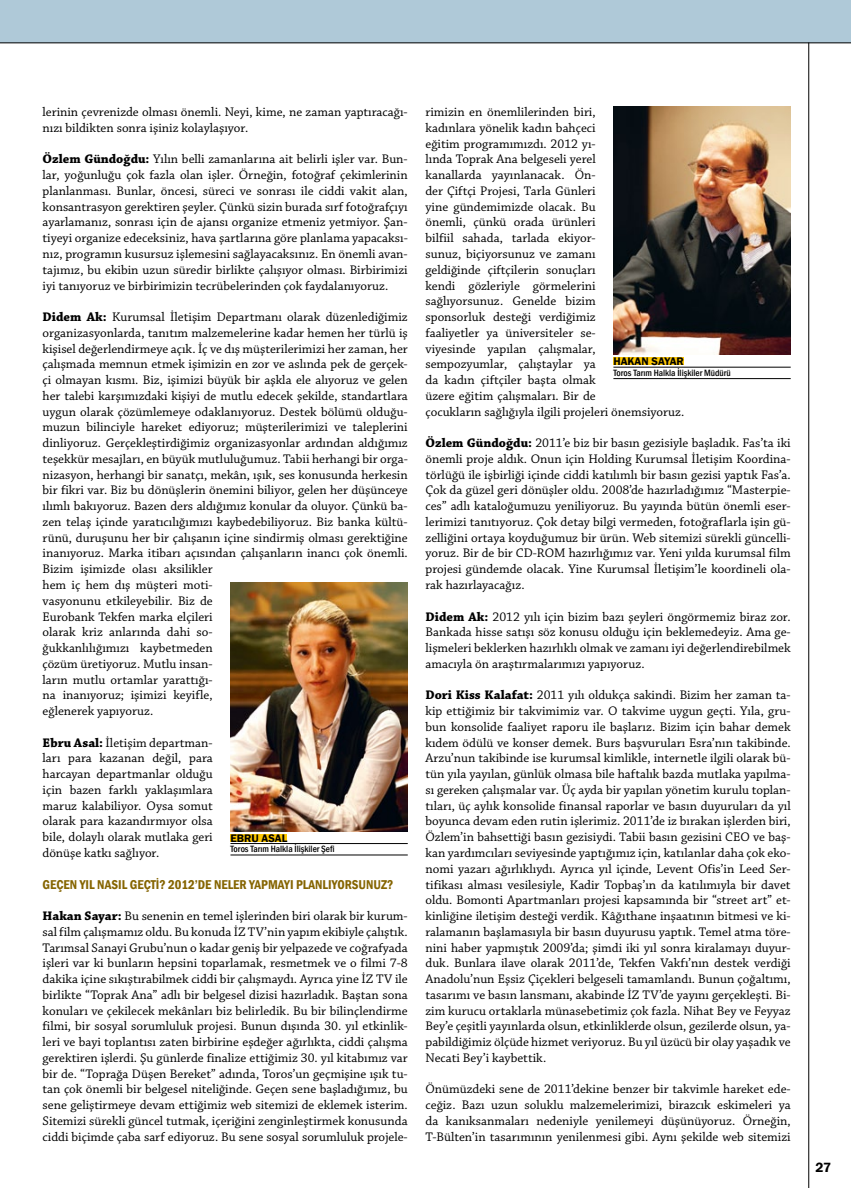
<style>
.page{position:relative;width:851px;height:1188px;background:#fff}
.page>*{position:absolute;margin:0;border:0;box-sizing:border-box;transform-origin:0 0}
.t1{font:600 13.75px "Franklin Gothic";color:#000}
.t2{font:13.12px/15.8px "Chaparral Pro";color:#000;text-align:justify}
.t3{font:600 condensed 13.12px "Franklin Gothic";color:#856400}
.t4{font:600 11.25px "Franklin Gothic";letter-spacing:-.01em;color:#000}
.t5{font:500 condensed 9.38px "Franklin Gothic";color:#000}
.s1{font-weight:700}
</style>
<div class="page">
<div style="left:0;top:0;width:850px;height:43px;background:#afc9d8"></div>
<hr style="left:0;top:43px;width:850px;height:1px;background:#000">
<img style="left:613px;top:106px;width:177px;height:248px">
<div style="left:613px;top:357px;width:70px;height:8px;background:#fec800"></div>
<hr style="left:613px;top:378px;width:177px;height:1px;background:#000">
<hr style="left:613px;top:367px;width:177px;height:1px;background:#000">
<img style="left:230px;top:582px;width:177px;height:248px">
<div style="left:230px;top:833px;width:57px;height:8px;background:#fec800"></div>
<hr style="left:230px;top:854px;width:177px;height:1px;background:#000">
<hr style="left:230px;top:843px;width:177px;height:1px;background:#000">
<hr style="left:808px;top:43px;width:1px;height:1144px;background:#000">
<p class="t2" style="left:43px;top:105px;width:366px">lerinin çevrenizde olması önemli. Neyi, kime, ne zaman yaptıracağı&shy;nızı bildikten sonra işiniz kolaylaşıyor.</p>
<p class="t2" style="left:43px;top:152px;width:367px"><span class="s1">Özlem Gündoğdu:</span> Yılın belli zamanlarına ait belirli işler var. Bun&shy;lar, yoğunluğu çok fazla olan işler. Örneğin, fotoğraf çekimlerinin planlanması. Bunlar, öncesi, süreci ve sonrası ile ciddi vakit alan, konsantrasyon gerektiren şeyler. Çünkü sizin burada sırf fotoğrafçıyı ayarlamanız, sonrası için de ajansı organize etmeniz yetmiyor. Şan&shy;tiyeyi organize edeceksiniz, hava şartlarına göre planlama yapacaksı&shy;nız, programın kusursuz işlemesini sağlayacaksınız. En önemli avan&shy;tajımız, bu ekibin uzun süredir birlikte çalışıyor olması. Birbirimizi iyi tanıyoruz ve birbirimizin tecrübelerinden çok faydalanıyoruz.</p>
<p class="t2" style="left:43px;top:309px;width:367px;text-align:left"><span class="s1">Didem Ak:</span> Kurumsal İletişim Departmanı olarak düzenlediğimiz organizasyonlarda, tanıtım malzemelerine kadar hemen her türlü iş kişisel değerlendirmeye açık. İç ve dış müşterilerimizi her zaman, her çalışmada memnun etmek işimizin en zor ve aslında pek de gerçek&shy;çi olmayan kısmı. Biz, işimizi büyük bir aşkla ele alıyoruz ve gelen her talebi karşımızdaki kişiyi de mutlu edecek şekilde, standartlara uygun olarak çözümlemeye odaklanıyoruz. Destek bölümü olduğu&shy;muzun bilinciyle hareket ediyoruz; müşterilerimizi ve taleplerini dinliyoruz. Gerçekleştirdiğimiz organizasyonlar ardından aldığımız teşekkür mesajları, en büyük mutluluğumuz. Tabii herhangi bir orga&shy;nizasyon, herhangi bir sanatçı, mekân, ışık, ses konusunda herkesin bir fikri var. Biz bu dönüşlerin önemini biliyor, gelen her düşünceye ılımlı bakıyoruz. Bazen ders aldığımız konular da oluyor. Çünkü ba&shy;zen telaş içinde yaratıcılığımızı kaybedebiliyoruz. Biz banka kültü&shy;rünü, duruşunu her bir çalışanın içine sindirmiş olması gerektiğine inanıyoruz. Marka itibarı açısından çalışanların inancı çok önemli.<br>Bizim işimizde olası aksilikler<br>hem iç hem dış müşteri moti-<br>vasyonunu etkileyebilir. Biz de<br>Eurobank Tekfen marka elçileri<br>olarak kriz anlarında dahi so-<br>ğukkanlılığımızı kaybetmeden<br>çözüm üretiyoruz. Mutlu insan-<br>ların mutlu ortamlar yarattığı-<br>na inanıyoruz; işimizi keyifle,<br>eğlenerek yapıyoruz.</p>
<p class="t2" style="left:43px;top:735px;width:172px"><span class="s1">Ebru Asal:</span> İletişim departman&shy;ları para kazanan değil, para harcayan departmanlar olduğu için bazen farklı yaklaşımlara maruz kalabiliyor. Oysa somut olarak para kazandırmıyor olsa bile, dolaylı olarak mutlaka geri dönüşe katkı sağlıyor.</p>
<p class="t3" style="left:43px;top:875px;width:62px">GEÇEN YIL NASIL</p>
<p class="t3" style="left:130px;top:875px;width:92px">GEÇTI? 2012’DE NELER</p>
<p class="t3" style="left:249px;top:875px;width:8px">YAPMAYI</p>
<p class="t3" style="left:296px;top:875px;width:8px">PLANLIYORSUNU</p>
<p class="t3" style="left:381px;top:875px;width:14px">Z?</p>
<p class="t2" style="left:43px;top:908px;width:367px"><span class="s1">Hakan Sayar:</span> Bu senenin en temel işlerinden biri olarak bir kurum&shy;sal film çalışmamız oldu. Bu konuda İZ TV’nin yapım ekibiyle çalıştık.<br>Tarımsal Sanayi Grubu’nun o kadar geniş bir yelpazede ve coğrafyada işleri var ki bunların hepsini toparlamak, resmetmek ve o filmi 7-8 dakika içine sıkıştırabilmek ciddi bir çalışmaydı. Ayrıca yine İZ TV ile birlikte “Toprak Ana” adlı bir belgesel dizisi hazırladık. Baştan sona konuları ve çekilecek mekânları biz belirledik. Bu bir bilinçlendirme filmi, bir sosyal sorumluluk projesi. Bunun dışında 30. yıl etkinlik&shy;leri ve bayi toplantısı zaten birbirine eşdeğer ağırlıkta, ciddi çalışma gerektiren işlerdi. Şu günlerde finalize ettiğimiz 30. yıl kitabımız var bir de. “Toprağa Düşen Bereket” adında, Toros’un geçmişine ışık tu&shy;tan çok önemli bir belgesel niteliğinde. Geçen sene başladığımız, bu sene geliştirmeye devam ettiğimiz web sitemizi de eklemek isterim.<br>Sitemizi sürekli güncel tutmak, içeriğini zenginleştirmek konusunda ciddi biçimde çaba sarf ediyoruz. Bu sene sosyal sorumluluk projele-</p>
<p class="t4" style="left:230px;top:830px;width:52px">EBRU ASAL</p>
<p class="t5" style="left:230px;top:842px;width:106px">Toros Tarım Halkla İlişkiler Şefi</p>
<p class="t2" style="left:425px;top:105px;width:260px;text-align:left">rimizin en önemlilerinden biri,<br>kadınlara yönelik kadın bahçeci<br>eğitim programımızdı. 2012 yı-<br>lında Toprak Ana belgeseli yerel<br>kanallarda yayınlanacak. Ön-<br>der Çiftçi Projesi, Tarla Günleri<br>yine gündemimizde olacak. Bu<br>önemli, çünkü orada ürünleri<br>bilfiil sahada, tarlada ekiyor-<br>sunuz, biçiyorsunuz ve zamanı<br>geldiğinde çiftçilerin sonuçları<br>kendi gözleriyle görmelerini<br>sağlıyorsunuz. Genelde bizim<br>sponsorluk desteği verdiğimiz<br>faaliyetler ya üniversiteler se-<br>viyesinde yapılan çalışmalar,<br>sempozyumlar, çalıştaylar ya<br>da kadın çiftçiler başta olmak<br>üzere eğitim çalışmaları. Bir de<br>çocukların sağlığıyla ilgili projeleri önemsiyoruz.</p>
<p class="t2" style="left:425px;top:435px;width:367px"><span class="s1">Özlem Gündoğdu:</span> 2011’e biz bir basın gezisiyle başladık. Fas’ta iki önemli proje aldık. Onun için Holding Kurumsal İletişim Koordina&shy;törlüğü ile işbirliği içinde ciddi katılımlı bir basın gezisi yaptık Fas’a.<br>Çok da güzel geri dönüşler oldu. 2008’de hazırladığımız “Masterpie&shy;ces” adlı kataloğumuzu yeniliyoruz. Bu yayında bütün önemli eser&shy;lerimizi tanıtıyoruz. Çok detay bilgi vermeden, fotoğraflarla işin gü&shy;zelliğini ortaya koyduğumuz bir ürün. Web sitemizi sürekli güncelli&shy;yoruz. Bir de bir CD-ROM hazırlığımız var. Yeni yılda kurumsal film projesi gündemde olacak. Yine Kurumsal İletişim’le koordineli ola&shy;rak hazırlayacağız.</p>
<p class="t2" style="left:425px;top:609px;width:366px"><span class="s1">Didem Ak:</span> 2012 yılı için bizim bazı şeyleri öngörmemiz biraz zor.<br>Bankada hisse satışı söz konusu olduğu için beklemedeyiz. Ama ge&shy;lişmeleri beklerken hazırlıklı olmak ve zamanı iyi değerlendirebilmek amacıyla ön araştırmalarımızı yapıyoruz.</p>
<p class="t2" style="left:425px;top:687px;width:367px"><span class="s1">Dori Kiss Kalafat:</span> 2011 yılı oldukça sakindi. Bizim her zaman ta&shy;kip ettiğimiz bir takvimimiz var. O takvime uygun geçti. Yıla, gru&shy;bun konsolide faaliyet raporu ile başlarız. Bizim için bahar demek kıdem ödülü ve konser demek. Burs başvuruları Esra’nın takibinde.<br>Arzu’nun takibinde ise kurumsal kimlikle, internetle ilgili olarak bü&shy;tün yıla yayılan, günlük olmasa bile haftalık bazda mutlaka yapılma&shy;sı gereken çalışmalar var. Üç ayda bir yapılan yönetim kurulu toplan&shy;tıları, üç aylık konsolide finansal raporlar ve basın duyuruları da yıl boyunca devam eden rutin işlerimiz. 2011’de iz bırakan işlerden biri, Özlem’in bahsettiği basın gezisiydi. Tabii basın gezisini CEO ve baş&shy;kan yardımcıları seviyesinde yaptığımız için, katılanlar daha çok eko&shy;nomi yazarı ağırlıklıydı. Ayrıca yıl içinde, Levent Ofis’in Leed Ser&shy;tifikası alması vesilesiyle, Kadir Topbaş’ın da katılımıyla bir davet oldu. Bomonti Apartmanları projesi kapsamında bir “street art” et&shy;kinliğine iletişim desteği verdik. Kâğıthane inşaatının bitmesi ve ki&shy;ralamanın başlamasıyla bir basın duyurusu yaptık. Temel atma töre&shy;nini haber yapmıştık 2009’da; şimdi iki yıl sonra kiralamayı duyur&shy;duk. Bunlara ilave olarak 2011’de, Tekfen Vakfı’nın destek verdiği Anadolu’nun Eşsiz Çiçekleri belgeseli tamamlandı. Bunun çoğaltımı, tasarımı ve basın lansmanı, akabinde İZ TV’de yayını gerçekleşti. Bi&shy;zim kurucu ortaklarla münasebetimiz çok fazla. Nihat Bey ve Feyyaz Bey’e çeşitli yayınlarda olsun, etkinliklerde olsun, gezilerde olsun, ya&shy;pabildiğimiz ölçüde hizmet veriyoruz. Bu yıl üzücü bir olay yaşadık ve Necati Bey’i kaybettik.</p>
<p class="t2" style="left:425px;top:1081px;width:366px">Önümüzdeki sene de 2011’dekine benzer bir takvimle hareket ede&shy;ceğiz. Bazı uzun soluklu malzemelerimizi, birazcık eskimeleri ya da kanıksanmaları nedeniyle yenilemeyi düşünüyoruz. Örneğin, T-Bülten’in tasarımının yenilenmesi gibi. Aynı şekilde web sitemizi</p>
<p class="t4" style="left:613px;top:354px;width:16px">HAKAN</p>
<p class="t4" style="left:651px;top:354px;width:26px">SAYAR</p>
<p class="t5" style="left:613px;top:367px;width:119px">Toros Tarım Halkla İlişkiler Müdürü</p>
<p class="t1" style="left:815px;top:1158px;width:17px">27</p>
</div>
